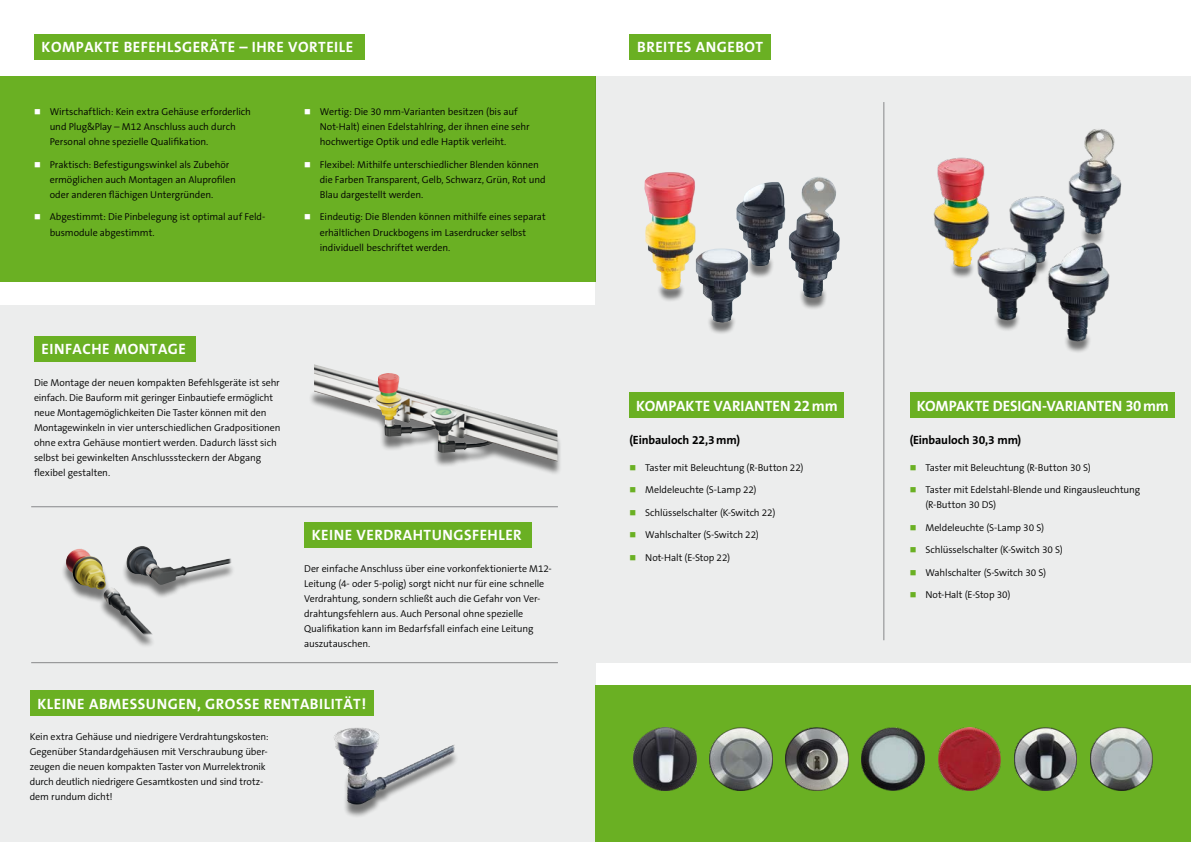
<style>
.page{position:relative;width:1191px;height:842px;background:#fff}
.page>*{position:absolute;margin:0;border:0;box-sizing:border-box;transform-origin:0 0}
.t1{font:700 15px "The Sans B Plus W7";letter-spacing:.035em;color:#fff}
.t2{font:700 15px "The Sans B Plus W7";letter-spacing:-.005em;color:#fff}
.t3{font:700 15px "The Sans B Plus W7";letter-spacing:.005em;color:#fff}
.t4{font:700 12px "The Sans B Plus W7";letter-spacing:-.01em;color:#000}
.t5{font:300 10px/15px "The Sans B Plus W4";letter-spacing:-.01em;color:#000}
</style>
<div class="page">
<div style="left:0;top:305px;width:595px;height:537px;background:#eceded"></div>
<div style="left:595px;top:77px;width:596px;height:586px;background:#eceded"></div>
<div style="left:629px;top:392px;width:215px;height:26px;background:#6ab023"></div>
<div style="left:909px;top:392px;width:265px;height:26px;background:#6ab023"></div>
<hr style="left:883px;top:102px;width:1px;height:538px;background:#87888a">
<div style="left:0;top:77px;width:595px;height:205px;background:#6ab023"></div>
<div style="left:629px;top:34px;width:142px;height:25px;background:#6ab023"></div>
<div style="left:34px;top:34px;width:331px;height:25px;background:#6ab023"></div>
<div style="left:595px;top:686px;width:596px;height:156px;background:#6ab023"></div>
<img style="left:633px;top:727px;width:63px;height:64px">
<img style="left:938px;top:727px;width:62px;height:64px">
<img style="left:862px;top:727px;width:62px;height:64px">
<img style="left:709px;top:727px;width:63px;height:64px">
<img style="left:1090px;top:727px;width:63px;height:64px">
<img style="left:1014px;top:727px;width:62px;height:64px">
<img style="left:785px;top:727px;width:63px;height:64px">
<div style="left:308px;top:390px;width:254px;height:86px;background:#000;opacity:.5"></div>
<div style="left:34px;top:336px;width:162px;height:25px;background:#6ab023"></div>
<img style="left:314px;top:364px;width:243px;height:98px">
<div style="left:304px;top:522px;width:227px;height:25px;background:#6ab023"></div>
<hr style="left:31px;top:506px;width:527px;height:1px;background:#87888a">
<hr style="left:31px;top:662px;width:527px;height:1px;background:#87888a">
<img style="left:933px;top:129px;width:189px;height:200px">
<img style="left:933px;top:257px;width:44px;height:22px">
<img style="left:973px;top:309px;width:59px;height:22px">
<div style="left:1020px;top:257px;width:36px;height:28px;background:#000;opacity:.5"></div>
<img style="left:1025px;top:253px;width:27px;height:18px">
<div style="left:1080px;top:227px;width:25px;height:23px;background:#000;opacity:.5"></div>
<img style="left:1071px;top:223px;width:41px;height:18px">
<img style="left:1065px;top:329px;width:25px;height:23px">
<img style="left:644px;top:172px;width:195px;height:126px">
<div style="left:656px;top:283px;width:29px;height:20px;background:#000;opacity:.5"></div>
<img style="left:661px;top:279px;width:20px;height:10px">
<div style="left:707px;top:315px;width:30px;height:21px;background:#000;opacity:.5"></div>
<img style="left:711px;top:311px;width:21px;height:12px">
<div style="left:746px;top:257px;width:28px;height:22px;background:#000;opacity:.5"></div>
<img style="left:751px;top:253px;width:19px;height:13px">
<div style="left:798px;top:287px;width:29px;height:24px;background:#000;opacity:.5"></div>
<img style="left:803px;top:283px;width:20px;height:15px">
<div style="left:30px;top:690px;width:343px;height:25px;background:#6ab023"></div>
<img style="left:334px;top:728px;width:122px;height:89px">
<div style="left:61px;top:550px;width:175px;height:99px;background:#000;opacity:.5"></div>
<img style="left:66px;top:546px;width:169px;height:69px">
<h1 class="t1" style="left:42px;top:38px;width:313px">KOMPAKTE BEFEHLSGERÄTE – IHRE VORTEILE</h1>
<h1 class="t1" style="left:637px;top:37px;width:128px">BREITES ANGEBOT</h1>
<p class="t5" style="left:50px;top:105px;width:203px">Wirtschaftlich: Kein extra Gehäuse erforderlich und Plug&amp;Play – M12 Anschluss auch durch<br>Personal ohne spezielle Qualifikation.</p>
<p class="t5" style="left:50px;top:157px;width:188px">Praktisch: Befestigungswinkel als Zubehör ermöglichen auch Montagen an Aluprofilen oder anderen flächigen Untergründen.</p>
<p class="t5" style="left:50px;top:210px;width:217px">Abgestimmt: Die Pinbelegung ist optimal auf Feld&shy;busmodule abgestimmt.</p>
<p class="t5" style="left:320px;top:105px;width:211px">Wertig: Die 30 mm-Varianten besitzen (bis auf<br>Not-Halt) einen Edelstahlring, der ihnen eine sehr hochwertige Optik und edle Haptik verleiht.</p>
<p class="t5" style="left:320px;top:157px;width:227px">Flexibel: Mithilfe unterschiedlicher Blenden können die Farben Transparent, Gelb, Schwarz‚ Grün, Rot und<br>Blau dargestellt werden.</p>
<p class="t5" style="left:320px;top:210px;width:227px">Eindeutig: Die Blenden können mithilfe eines separat erhältlichen Druckbogens im Laserdrucker selbst individuell beschriftet werden.</p>
<h1 class="t1" style="left:42px;top:339px;width:146px">EINFACHE MONTAGE</h1>
<p class="t5" style="left:34px;top:375px;width:248px">Die Montage der neuen kompakten Befehlsgeräte ist sehr einfach. Die Bauform mit geringer Einbautiefe ermöglicht neue Montagemöglichkeiten Die Taster können mit den Montagewinkeln in vier unterschiedlichen Gradpositionen ohne extra Gehäuse montiert werden. Dadurch lässt sich selbst bei gewinkelten Anschlusssteckern der Abgang flexibel gestalten.</p>
<h1 class="t1" style="left:312px;top:525px;width:211px">KEINE VERDRAHTUNGSFEHLER</h1>
<p class="t5" style="left:304px;top:562px;width:249px">Der einfache Anschluss über eine vorkonfektionierte M12- Leitung (4- oder 5-polig) sorgt nicht nur für eine schnelle Verdrahtung, sondern schließt auch die Gefahr von Ver&shy;drahtungsfehlern aus. Auch Personal ohne spezielle Qualifikation kann im Bedarfsfall einfach eine Leitung auszutauschen.</p>
<h1 class="t1" style="left:37px;top:694px;width:330px">KLEINE ABMESSUNGEN, GROSSE RENTABILITÄT!</h1>
<p class="t5" style="left:30px;top:729px;width:240px">Kein extra Gehäuse und niedrigere Verdrahtungskosten:<br>Gegenüber Standardgehäusen mit Verschraubung über&shy;zeugen die neuen kompakten Taster von Murrelektronik durch deutlich niedrigere Gesamtkosten und sind trotz&shy;dem rundum dicht!</p>
<h1 class="t3" style="left:636px;top:396px;width:203px">KOMPAKTE VARIANTEN 22mm</h1>
<h1 class="t2" style="left:916px;top:396px;width:253px">KOMPAKTE DESIGN-VARIANTEN 30mm</h1>
<p class="t4" style="left:629px;top:432px;width:112px">(Einbauloch 22,3mm)</p>
<p class="t5" style="left:645px;top:460px;width:160px">Taster mit Beleuchtung (R-Button 22)</p>
<p class="t5" style="left:645px;top:482px;width:113px">Meldeleuchte (S-Lamp 22)</p>
<p class="t5" style="left:645px;top:505px;width:132px">Schlüsselschalter (K-Switch 22)</p>
<p class="t5" style="left:645px;top:527px;width:115px">Wahlschalter (S-Switch 22)</p>
<p class="t5" style="left:645px;top:550px;width:86px">Not-Halt (E-Stop 22)</p>
<p class="t4" style="left:909px;top:432px;width:113px">(Einbauloch 30,3 mm)</p>
<p class="t5" style="left:925px;top:460px;width:167px">Taster mit Beleuchtung (R-Button 30 S)</p>
<p class="t5" style="left:925px;top:482px;width:216px">Taster mit Edelstahl-Blende und Ringausleuchtung (R-Button 30 DS)</p>
<p class="t5" style="left:925px;top:520px;width:120px">Meldeleuchte (S-Lamp 30 S)</p>
<p class="t5" style="left:925px;top:542px;width:139px">Schlüsselschalter (K-Switch 30 S)</p>
<p class="t5" style="left:925px;top:565px;width:122px">Wahlschalter (S-Switch 30 S)</p>
<p class="t5" style="left:925px;top:587px;width:87px">Not-Halt (E-Stop 30)</p>
</div>
